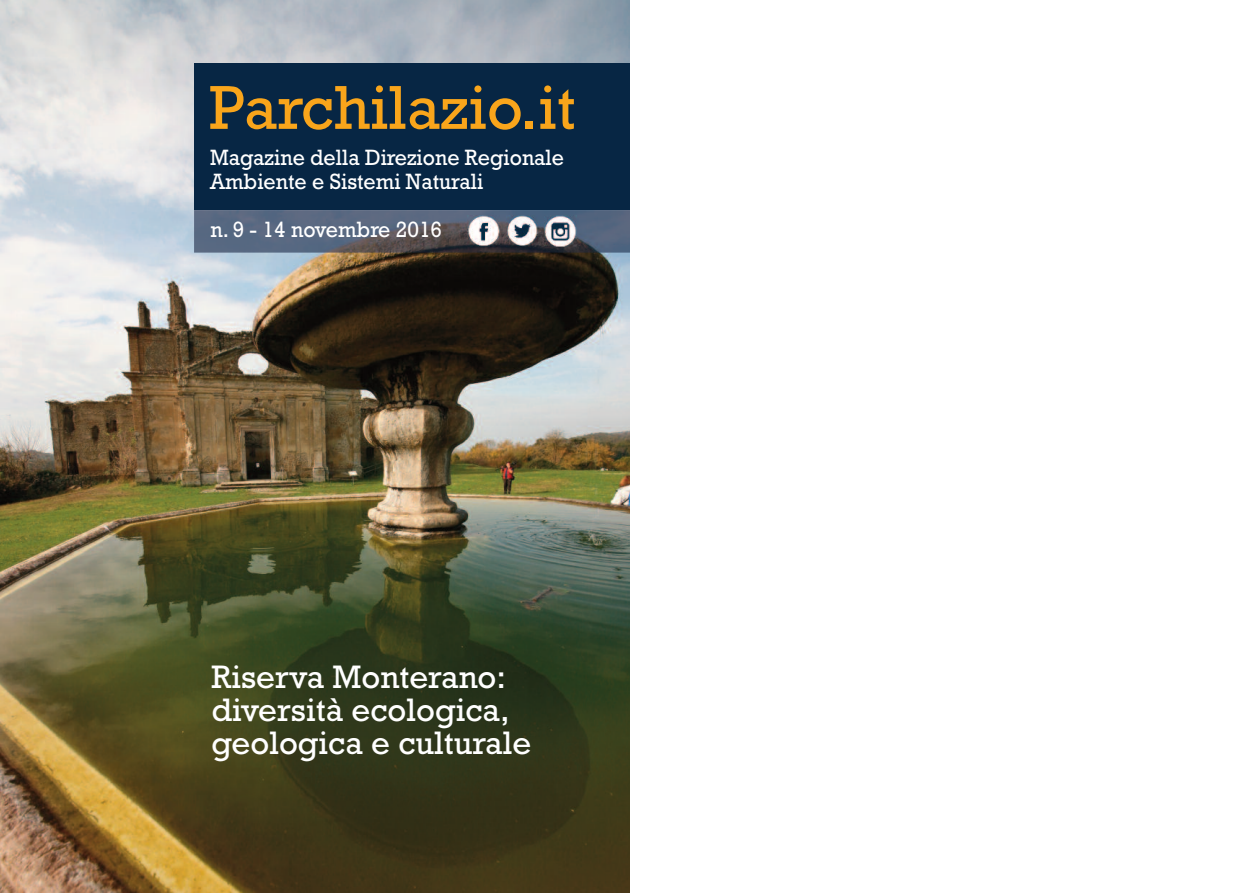
<style>
.page{position:relative;width:1259px;height:893px;background:#fff}
.page>*{position:absolute;margin:0;border:0;box-sizing:border-box;transform-origin:0 0}
.t1{font:63px "Rockwell";color:#f9a51b}
.t2{font:33px/33px "Rockwell";color:#fff}
.t3{font:22.5px/24px "Rockwell";color:#fff;scale:.95 1}
</style>
<div class="page">
<img style="left:0;top:0;width:629px;height:893px">
<div style="left:194px;top:64px;width:435px;height:146px;background:#072644"></div>
<img style="left:194px;top:210px;width:435px;height:43px">
<img style="left:467px;top:215px;width:32px;height:32px">
<img style="left:506px;top:215px;width:32px;height:32px">
<img style="left:544px;top:215px;width:32px;height:32px">
<h1 class="t1" style="left:209px;top:70px;width:368px">Parchilazio.it</h1>
<p class="t3" style="left:210px;top:145px;width:374px">Magazine della Direzione Regionale<br>Ambiente e Sistemi Naturali</p>
<p class="t3" style="left:211px;top:218px;width:245px">n. 9 - 14 novembre 2016</p>
<h2 class="t2" style="left:212px;top:660px;width:321px">Riserva Monterano: diversità ecologica, geologica e culturale</h2>
</div>
